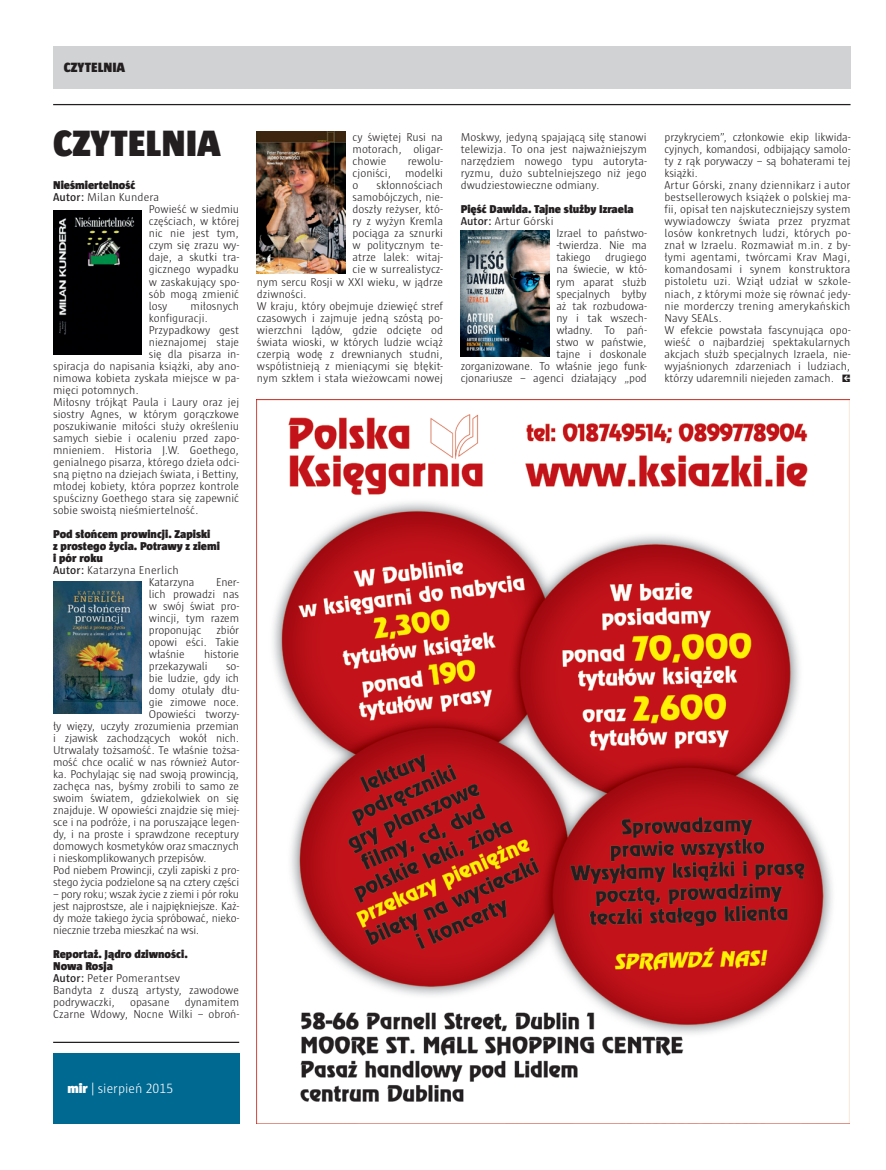
<style>
.page{position:relative;width:886px;height:1170px;background:#fff}
.page>*{position:absolute;margin:0;border:0;box-sizing:border-box;transform-origin:0 0}
.t1{font:900 37.5px "Sun";color:#231f20}
.t2{font:900 13.75px "Sun";color:#231f20}
.t3{font:300 13.75px "Sun";color:#fff}
.t4{font:300 11.62px/12px "Sun";color:#231f20;text-align:justify}
.t5{font:900 11.62px "Sun";color:#231f20}
.t6{font:300 11.62px "Sun";letter-spacing:-.02em;color:#231f20}
.s1{font-weight:600}
.s2{font-weight:900}
</style>
<div class="page">
<hr style="left:53px;top:104px;width:797px;height:1px;background:#231f20">
<div style="left:53px;top:1052px;width:186px;height:71px;background:#006991"></div>
<hr style="left:53px;top:1041px;width:186px;height:1px;background:#231f20">
<div style="left:53px;top:46px;width:797px;height:43px;background:#d1d2d4"></div>
<img style="left:257px;top:400px;width:592px;height:723px">
<img style="left:53px;top:211px;width:89px;height:143px">
<img style="left:53px;top:581px;width:89px;height:132px">
<img style="left:257px;top:131px;width:88px;height:142px">
<img style="left:461px;top:230px;width:88px;height:127px">
<p class="t2" style="left:64px;top:60px;width:63px">CZYTELNIA</p>
<p class="t2" style="left:64px;top:60px;width:92px">NAZWA DZIAŁU</p>
<h1 class="t1" style="left:53px;top:121px;width:169px">CZYTELNIA</h1>
<p class="t5" style="left:53px;top:179px;width:84px">Nieśmiertelność</p>
<p class="t4" style="left:53px;top:191px;width:108px"><span class="s1">Autor:</span> Milan Kundera</p>
<p class="t4" style="left:149px;top:203px;width:92px">Powieść w siedmiu</p>
<p class="t4" style="left:149px;top:215px;width:92px">częściach, w której</p>
<p class="t4" style="left:149px;top:227px;width:92px">nic nie jest tym,</p>
<p class="t4" style="left:149px;top:239px;width:92px">czym się zrazu wy-</p>
<p class="t4" style="left:149px;top:251px;width:92px">daje, a skutki tra-</p>
<p class="t4" style="left:149px;top:263px;width:92px">gicznego wypadku</p>
<p class="t4" style="left:149px;top:275px;width:92px">w zaskakujący spo-</p>
<p class="t4" style="left:149px;top:287px;width:92px">sób mogą zmienić</p>
<p class="t4" style="left:149px;top:299px;width:20px">losy</p>
<p class="t4" style="left:191px;top:299px;width:50px">miłosnych</p>
<p class="t4" style="left:149px;top:311px;width:61px">konfiguracji.</p>
<p class="t4" style="left:149px;top:323px;width:92px">Przypadkowy gest</p>
<p class="t4" style="left:149px;top:335px;width:92px">nieznajomej staje</p>
<p class="t4" style="left:149px;top:347px;width:92px">się dla pisarza in-</p>
<p class="t4" style="left:53px;top:359px;width:188px">spiracja do napisania książki, aby ano-</p>
<p class="t4" style="left:53px;top:371px;width:188px">nimowa kobieta zyskała miejsce w pa-</p>
<p class="t4" style="left:53px;top:383px;width:87px">mięci potomnych.</p>
<p class="t4" style="left:53px;top:395px;width:188px">Miłosny trójkąt Paula i Laury oraz jej</p>
<p class="t4" style="left:53px;top:407px;width:188px">siostry Agnes, w którym gorączkowe</p>
<p class="t4" style="left:53px;top:419px;width:188px">poszukiwanie miłości służy określeniu</p>
<p class="t4" style="left:53px;top:431px;width:188px">samych siebie i ocaleniu przed zapo-</p>
<p class="t4" style="left:53px;top:443px;width:188px">mnieniem. Historia J.W. Goethego,</p>
<p class="t4" style="left:53px;top:455px;width:188px">genialnego pisarza, którego dzieła odci-</p>
<p class="t4" style="left:53px;top:467px;width:188px">sną piętno na dziejach świata, i Bettiny,</p>
<p class="t4" style="left:53px;top:479px;width:188px">młodej kobiety, która poprzez kontrole</p>
<p class="t4" style="left:53px;top:491px;width:188px">spuścizny Goethego stara się zapewnić</p>
<p class="t4" style="left:53px;top:503px;width:147px">sobie swoistą nieśmiertelność.</p>
<p class="t5" style="left:53px;top:527px;width:159px">Pod słońcem prowincji. Zapiski</p>
<p class="t5" style="left:53px;top:539px;width:168px">z prostego życia. Potrawy z ziemi</p>
<p class="t5" style="left:53px;top:551px;width:51px">i pór roku</p>
<p class="t4" style="left:53px;top:563px;width:127px"><span class="s1">Autor:</span> Katarzyna Enerlich</p>
<p class="t4" style="left:149px;top:575px;width:47px">Katarzyna</p>
<p class="t4" style="left:149px;top:575px;width:92px;text-indent:67px">Ener&shy;lich prowadzi nas w swój świat pro&shy;wincji, tym razem proponując</p>
<p class="t4" style="left:149px;top:623px;width:92px;text-indent:68px">zbiór opowi eści. Takie właśnie</p>
<p class="t4" style="left:149px;top:647px;width:92px;text-indent:55px">historie przekazywali</p>
<p class="t4" style="left:226px;top:659px;width:15px">so-</p>
<p class="t4" style="left:149px;top:671px;width:92px">bie ludzie, gdy ich</p>
<p class="t4" style="left:149px;top:683px;width:92px">domy otulały dłu-</p>
<p class="t4" style="left:149px;top:695px;width:92px">gie zimowe noce.</p>
<p class="t4" style="left:149px;top:707px;width:92px">Opowieści tworzy-</p>
<p class="t4" style="left:53px;top:719px;width:188px">ły więzy, uczyły zrozumienia przemian</p>
<p class="t4" style="left:53px;top:731px;width:188px">i zjawisk zachodzących wokół nich.</p>
<p class="t4" style="left:53px;top:743px;width:188px">Utrwalały tożsamość. Te właśnie tożsa-</p>
<p class="t4" style="left:53px;top:755px;width:188px">mość chce ocalić w nas również Autor-</p>
<p class="t4" style="left:53px;top:767px;width:187px">ka. Pochylając się nad swoją prowincją,</p>
<p class="t4" style="left:53px;top:779px;width:188px">zachęca nas, byśmy zrobili to samo ze</p>
<p class="t4" style="left:53px;top:791px;width:188px">swoim światem, gdziekolwiek on się</p>
<p class="t4" style="left:53px;top:803px;width:188px">znajduje. W opowieści znajdzie się miej-</p>
<p class="t4" style="left:53px;top:815px;width:188px">sce i na podróże, i na poruszające legen-</p>
<p class="t4" style="left:53px;top:827px;width:188px">dy, i na proste i sprawdzone receptury</p>
<p class="t4" style="left:53px;top:839px;width:188px">domowych kosmetyków oraz smacznych</p>
<p class="t4" style="left:53px;top:851px;width:155px">i nieskomplikowanych przepisów.</p>
<p class="t6" style="left:53px;top:863px;width:188px">Pod niebem Prowincji, czyli zapiski z pro-</p>
<p class="t6" style="left:53px;top:875px;width:188px">stego życia podzielone są na cztery części</p>
<p class="t4" style="left:53px;top:887px;width:188px">– pory roku; wszak życie z ziemi i pór roku jest najprostsze, ale i najpiękniejsze. Każ&shy;dy może takiego życia spróbować, nieko&shy;niecznie trzeba mieszkać na wsi.</p>
<p class="t4" style="left:53px;top:947px;width:188px;text-align:left"><span class="s2">Reportaż. Jądro dziwności.<br>Nowa Rosja<br></span><span class="s1">Autor:</span> Peter Pomerantsev<br>Bandyta z duszą artysty, zawodowe podrywaczki,</p>
<p class="t4" style="left:53px;top:995px;width:188px;text-align:right">dynamitem<br>Czarne Wdowy, Nocne Wilki – obroń-</p>
<p class="t4" style="left:130px;top:995px;width:41px">opasane</p>
<p class="t4" style="left:353px;top:131px;width:92px">cy świętej Rusi na motorach, oligar&shy;chowie</p>
<p class="t4" style="left:353px;top:155px;width:92px;text-indent:55px">rewolu&shy;cjoniści, modelki o</p>
<p class="t4" style="left:376px;top:179px;width:68px">skłonnościach</p>
<p class="t4" style="left:353px;top:191px;width:92px">samobójczych, nie-</p>
<p class="t4" style="left:353px;top:203px;width:92px">doszły reżyser, któ-</p>
<p class="t4" style="left:353px;top:215px;width:92px">ry z wyżyn Kremla</p>
<p class="t4" style="left:353px;top:227px;width:92px">pociąga za sznurki</p>
<p class="t4" style="left:353px;top:239px;width:92px">w politycznym te-</p>
<p class="t4" style="left:353px;top:251px;width:92px">atrze lalek: witaj-</p>
<p class="t4" style="left:353px;top:263px;width:92px">cie w surrealistycz-</p>
<p class="t4" style="left:257px;top:275px;width:188px">nym sercu Rosji w XXI wieku, w jądrze</p>
<p class="t4" style="left:257px;top:287px;width:51px">dziwności.</p>
<p class="t4" style="left:257px;top:299px;width:188px">W kraju, który obejmuje dziewięć stref</p>
<p class="t4" style="left:257px;top:311px;width:188px">czasowych i zajmuje jedną szóstą po-</p>
<p class="t4" style="left:257px;top:323px;width:188px">wierzchni lądów, gdzie odcięte od</p>
<p class="t4" style="left:257px;top:335px;width:188px">świata wioski, w których ludzie wciąż</p>
<p class="t4" style="left:257px;top:347px;width:188px">czerpią wodę z drewnianych studni,</p>
<p class="t4" style="left:257px;top:359px;width:188px">współistnieją z mieniącymi się błękit-</p>
<p class="t4" style="left:257px;top:371px;width:188px">nym szkłem i stała wieżowcami nowej</p>
<p class="t4" style="left:461px;top:131px;width:188px">Moskwy, jedyną spajającą siłę stanowi telewizja. To ona jest najważniejszym narzędziem nowego typu autoryta&shy;ryzmu, dużo subtelniejszego niż jego dwudziestowieczne odmiany.</p>
<p class="t5" style="left:461px;top:203px;width:175px">Pięść Dawida. Tajne służby Izraela</p>
<p class="t4" style="left:461px;top:215px;width:94px"><span class="s1">Autor:</span> Artur Górski</p>
<p class="t4" style="left:556px;top:227px;width:92px">Izrael to państwo-</p>
<p class="t4" style="left:556px;top:239px;width:92px">-twierdza. Nie ma</p>
<p class="t4" style="left:556px;top:251px;width:92px">takiego drugiego</p>
<p class="t4" style="left:556px;top:263px;width:92px">na świecie, w któ-</p>
<p class="t4" style="left:556px;top:275px;width:92px">rym aparat służb</p>
<p class="t4" style="left:556px;top:287px;width:92px">specjalnych byłby</p>
<p class="t4" style="left:556px;top:299px;width:92px">aż tak rozbudowa-</p>
<p class="t4" style="left:556px;top:311px;width:92px">ny i tak wszech-</p>
<p class="t4" style="left:556px;top:323px;width:92px">władny. To pań-</p>
<p class="t4" style="left:556px;top:335px;width:92px">stwo w państwie,</p>
<p class="t4" style="left:556px;top:347px;width:92px">tajne i doskonale</p>
<p class="t4" style="left:461px;top:359px;width:188px">zorganizowane. To właśnie jego funk-</p>
<p class="t4" style="left:461px;top:371px;width:188px">cjonariusze – agenci działający „pod</p>
<p class="t4" style="left:664px;top:131px;width:188px;text-align:left">przykryciem”, członkowie ekip likwida&shy;cyjnych, komandosi, odbijający samolo&shy;ty z rąk porywaczy – są bohaterami tej książki.<br>Artur Górski, znany dziennikarz i autor bestsellerowych książek o polskiej ma&shy;fii, opisał ten najskuteczniejszy system wywiadowczy świata przez pryzmat losów konkretnych ludzi, których po&shy;znał w Izraelu. Rozmawiał m.in. z by&shy;łymi agentami, twórcami Krav Magi, komandosami i synem konstruktora pistoletu uzi. Wziął udział w szkole&shy;niach, z którymi może się równać jedy&shy;nie morderczy trening amerykańskich Navy SEALs.<br>W efekcie powstała fascynująca opo&shy;wieść o najbardziej spektakularnych akcjach służb specjalnych Izraela, nie&shy;wyjaśnionych zdarzeniach i ludziach, którzy udaremnili niejeden zamach.</p>
<p class="t3" style="left:67px;top:1080px;width:107px"><span class="s2">mir</span> | sierpień 2015</p>
</div>
